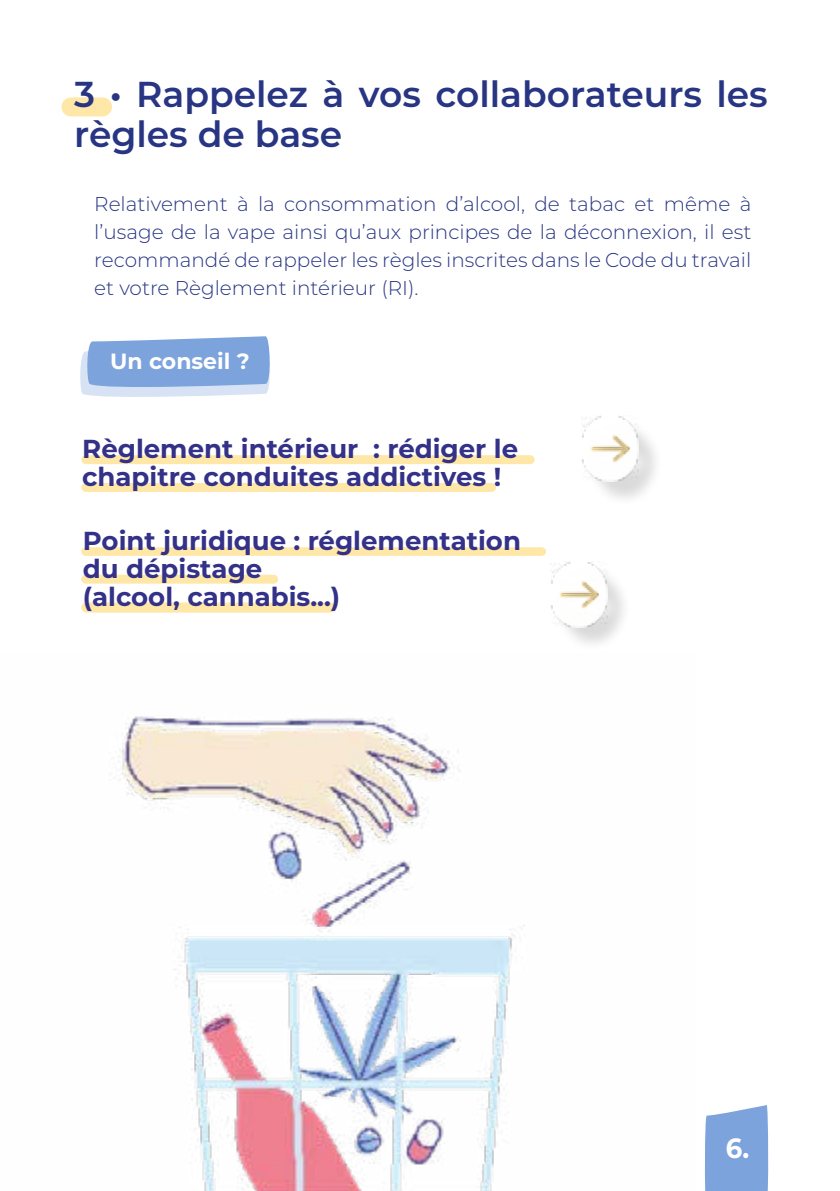
<style>
.page{position:relative;width:840px;height:1191px;background:#fff}
.page>*{position:absolute;margin:0;border:0;box-sizing:border-box;transform-origin:0 0}
.t1{font:600 36px/40px "Montserrat";color:#283583}
.t2{font:700 27.8px "Montserrat";color:#fff;scale:.93 1}
.t3{font:700 26px/28px "Montserrat";color:#343188}
.t4{font:700 22px "Montserrat";color:#fff}
.t5{font:300 20px/28px "Montserrat";color:#283583;text-align:justify}
</style>
<div class="page">
<div style="left:81px;top:602px;width:254px;height:10px;background:#ffe7a7;border-radius:5px"></div>
<div style="left:81px;top:483px;width:414px;height:9px;background:#ffe7a7;border-radius:4px"></div>
<div style="left:61px;top:97px;width:51px;height:19px;background:#ffe7a7;border-radius:9px"></div>
<div style="left:81px;top:455px;width:453px;height:9px;background:#ffe7a7;border-radius:4px"></div>
<div style="left:585px;top:419px;width:78px;height:88px;background:#000;opacity:.15"></div>
<img style="left:582px;top:416px;width:56px;height:65px">
<svg style="left:80px;top:336px;width:190px;height:61px"></svg>
<svg style="left:704px;top:1105px;width:64px;height:86px"></svg>
<div style="left:81px;top:575px;width:197px;height:8px;background:#ffe7a7;border-radius:4px"></div>
<div style="left:81px;top:547px;width:464px;height:9px;background:#ffe7a7;border-radius:4px"></div>
<div style="left:553px;top:565px;width:78px;height:88px;background:#000;opacity:.15"></div>
<img style="left:551px;top:562px;width:56px;height:65px">
<img style="left:119px;top:716px;width:406px;height:475px">
<h1 class="t1" style="left:74px;top:76px;width:694px">3 • Rappelez à vos collaborateurs les règles de base</h1>
<p class="t5" style="left:94px;top:190px;width:658px">Relativement à la consommation d’alcool, de tabac et même à l’usage de la vape ainsi qu’aux principes de la déconnexion, il est recommandé de rappeler les règles inscrites dans le Code du travail et votre Règlement intérieur (RI).</p>
<p class="t4" style="left:110px;top:349px;width:141px">Un conseil ?</p>
<h3 class="t3" style="left:82px;top:435px;width:437px">Règlement intérieur : rédiger le chapitre conduites addictives !</h3>
<h3 class="t3" style="left:83px;top:526px;width:439px">Point juridique : réglementation du dépistage<br>(alcool, cannabis...)</h3>
<h2 class="t2" style="left:725px;top:1132px;width:27px">6.</h2>
</div>
